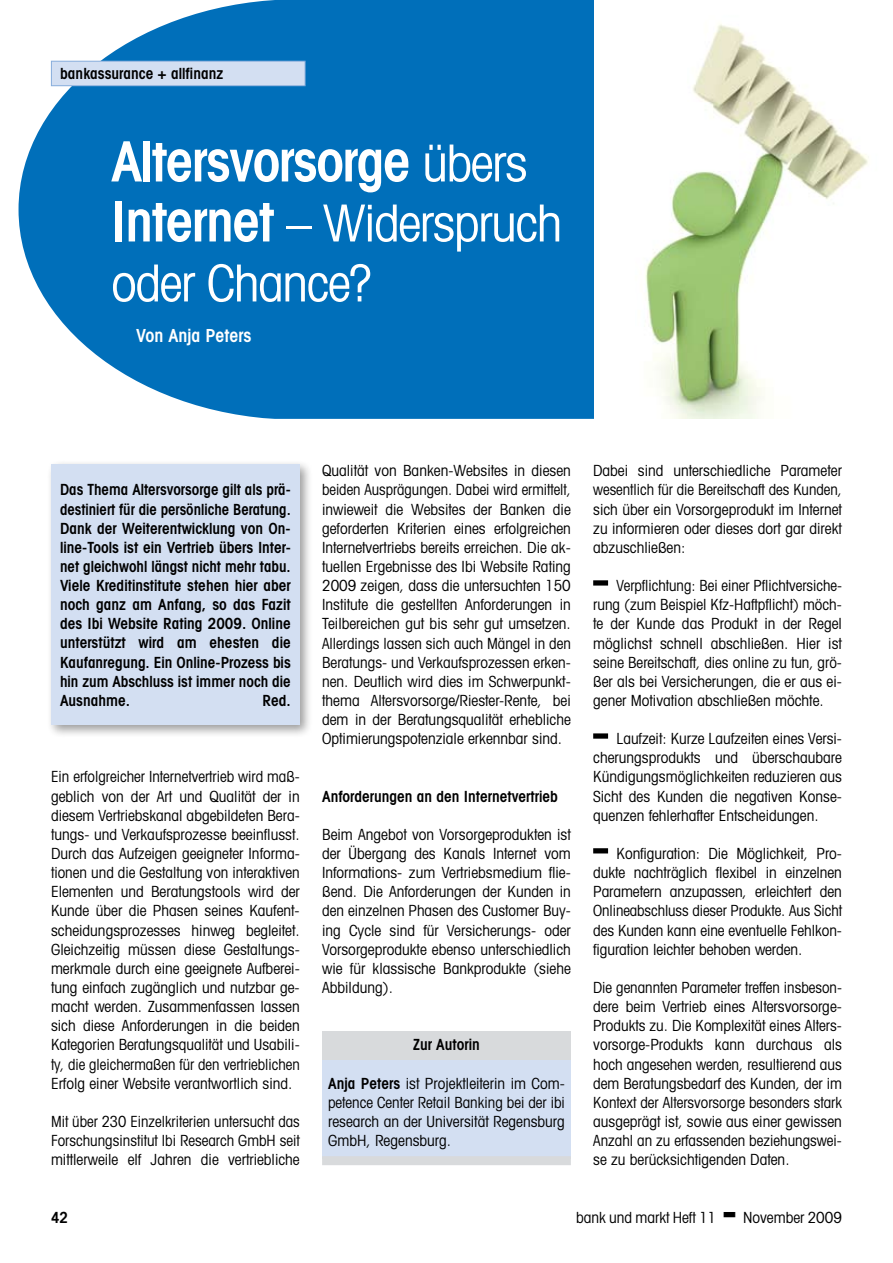
<style>
.page{position:relative;width:893px;height:1263px;background:#fff}
.page>*{position:absolute;margin:0;border:0;box-sizing:border-box;transform-origin:0 0}
.t1{font:600 condensed 55.5px "Avant Garde";letter-spacing:-.025em;color:#fff}
.t2{font:condensed 51px/60px "Avant Garde";letter-spacing:-.025em;color:#fff}
.t3{font:600 condensed 18px "Avant Garde";color:#fff}
.t4{font:condensed 15.3px/19.2px "Avant Garde";color:#000;text-align:justify}
.t5{font:600 condensed 15.3px/19.2px "Avant Garde";color:#000;text-align:justify}
.s1{font-weight:400;font-size:51px}
.s2{font-weight:600;font-size:55.5px}
.s3{font-weight:600}
</style>
<div class="page">
<svg style="left:19px;top:0;width:575px;height:419px;background:#197dc1"></svg>
<div style="left:51px;top:61px;width:254px;height:25px;background:#d3dff2"></div>
<div style="left:51px;top:61px;width:254px;height:25px;border:1px solid #88aedc"></div>
<div style="left:46px;top:459px;width:267px;height:279px;background:#000;opacity:.4"></div>
<div style="left:51px;top:465px;width:249px;height:260px;background:#d3dff2"></div>
<div style="left:593px;top:580px;width:15px;height:5px;background:#000"></div>
<div style="left:593px;top:733px;width:15px;height:6px;background:#000"></div>
<div style="left:593px;top:848px;width:15px;height:5px;background:#000"></div>
<img style="left:645px;top:24px;width:224px;height:395px">
<div style="left:322px;top:1058px;width:249px;height:100px;background:#d3dff2"></div>
<div style="left:322px;top:1032px;width:249px;height:28px;background:#d8dadc"></div>
<div style="left:322px;top:1156px;width:249px;height:9px;background:#d8dadc"></div>
<p class="t5" style="left:60px;top:64px;width:164px">bankassurance + allfinanz</p>
<h1 class="t1" style="left:111px;top:128px;width:418px">Altersvorsorge <span class="s1">übers</span></h1>
<h2 class="t2" style="left:111px;top:192px;width:452px"><span class="s2">Internet</span> – Widerspruch oder Chance?</h2>
<p class="t3" style="left:136px;top:325px;width:117px">Von Anja Peters</p>
<p class="t5" style="left:60px;top:480px;width:232px">Das Thema Altersvorsorge gilt als prä&shy;destiniert für die persönliche Beratung.<br>Dank der Weiterentwicklung von On&shy;line-Tools ist ein Vertrieb übers Inter&shy;net gleichwohl längst nicht mehr tabu.<br>Viele Kreditinstitute stehen hier aber noch ganz am Anfang, so das Fazit des Ibi Website Rating 2009. Online unterstützt wird am ehesten die Kaufanregung. Ein Online-Prozess bis hin zum Abschluss ist immer noch die Ausnahme.</p>
<p class="t5" style="left:263px;top:691px;width:30px">Red.</p>
<p class="t4" style="left:51px;top:767px;width:250px">Ein erfolgreicher Internetvertrieb wird maß&shy;geblich von der Art und Qualität der in diesem Vertriebskanal abgebildeten Bera&shy;tungs- und Verkaufsprozesse beeinflusst.<br>Durch das Aufzeigen geeigneter Informa&shy;tionen und die Gestaltung von interaktiven Elementen und Beratungstools wird der Kunde über die Phasen seines Kaufent&shy;scheidungsprozesses hinweg begleitet.<br>Gleichzeitig müssen diese Gestaltungs&shy;merkmale durch eine geeignete Aufberei&shy;tung einfach zugänglich und nutzbar ge&shy;macht werden. Zusammenfassen lassen sich diese Anforderungen in die beiden Kategorien Beratungsqualität und Usabili&shy;ty, die gleichermaßen für den vertrieblichen Erfolg einer Website verantwortlich sind.</p>
<p class="t4" style="left:51px;top:1111px;width:250px">Mit über 230 Einzelkriterien untersucht das Forschungsinstitut Ibi Research GmbH seit mittlerweile elf Jahren die vertriebliche</p>
<p class="t4" style="left:322px;top:461px;width:250px">Qualität von Banken-Websites in diesen beiden Ausprägungen. Dabei wird ermittelt, inwieweit die Websites der Banken die geforderten Kriterien eines erfolgreichen Internetvertriebs bereits erreichen. Die ak&shy;tuellen Ergebnisse des Ibi Website Rating 2009 zeigen, dass die untersuchten 150<br>Institute die gestellten Anforderungen in Teilbereichen gut bis sehr gut umsetzen.<br>Allerdings lassen sich auch Mängel in den Beratungs- und Verkaufsprozessen erken&shy;nen. Deutlich wird dies im Schwerpunkt&shy;thema Altersvorsorge/Riester-Rente, bei dem in der Beratungsqualität erhebliche Optimierungspotenziale erkennbar sind.</p>
<p class="t5" style="left:322px;top:786px;width:237px">Anforderungen an den Internetvertrieb</p>
<p class="t4" style="left:322px;top:824px;width:250px">Beim Angebot von Vorsorgeprodukten ist der Übergang des Kanals Internet vom Informations- zum Vertriebsmedium flie&shy;ßend. Die Anforderungen der Kunden in den einzelnen Phasen des Customer Buy&shy;ing Cycle sind für Versicherungs- oder Vorsorgeprodukte ebenso unterschiedlich wie für klassische Bankprodukte (siehe Abbildung).</p>
<p class="t5" style="left:413px;top:1035px;width:68px">Zur Autorin</p>
<p class="t4" style="left:328px;top:1073px;width:238px"><span class="s3">Anja Peters</span> ist Projektleiterin im Com&shy;petence Center Retail Banking bei der ibi research an der Universität Regensburg GmbH, Regensburg.</p>
<p class="t4" style="left:593px;top:461px;width:250px">Dabei sind unterschiedliche Parameter wesentlich für die Bereitschaft des Kunden, sich über ein Vorsorgeprodukt im Internet zu informieren oder dieses dort gar direkt abzuschließen:</p>
<p class="t4" style="left:593px;top:576px;width:250px;text-indent:23px">Verpflichtung: Bei einer Pflichtversiche&shy;rung (zum Beispiel Kfz-Haftpflicht) möch&shy;te der Kunde das Produkt in der Regel möglichst schnell abschließen. Hier ist seine Bereitschaft, dies online zu tun, grö&shy;ßer als bei Versicherungen, die er aus ei&shy;gener Motivation abschließen möchte.</p>
<p class="t4" style="left:593px;top:729px;width:250px;text-indent:23px">Laufzeit: Kurze Laufzeiten eines Versi&shy;cherungsprodukts und überschaubare Kündigungsmöglichkeiten reduzieren aus Sicht des Kunden die negativen Konse&shy;quenzen fehlerhafter Entscheidungen.</p>
<p class="t4" style="left:593px;top:843px;width:250px;text-indent:23px">Konfiguration: Die Möglichkeit, Pro&shy;dukte nachträglich flexibel in einzelnen Parametern anzupassen, erleichtert den Onlineabschluss dieser Produkte. Aus Sicht des Kunden kann eine eventuelle Fehlkon&shy;figuration leichter behoben werden.</p>
<p class="t4" style="left:593px;top:977px;width:250px">Die genannten Parameter treffen insbeson&shy;dere beim Vertrieb eines Altersvorsorge-Produkts zu. Die Komplexität eines Alters&shy;vorsorge-Produkts kann durchaus als hoch angesehen werden, resultierend aus dem Beratungsbedarf des Kunden, der im Kontext der Altersvorsorge besonders stark ausgeprägt ist, sowie aus einer gewissen Anzahl an zu erfassenden beziehungswei&shy;se zu berücksichtigenden Daten.</p>
<p class="t5" style="left:51px;top:1207px;width:19px">42</p>
<p class="t4" style="left:576px;top:1207px;width:142px">bank und markt Heft 11</p>
<p class="t4" style="left:743px;top:1207px;width:100px">November 2009</p>
</div>
